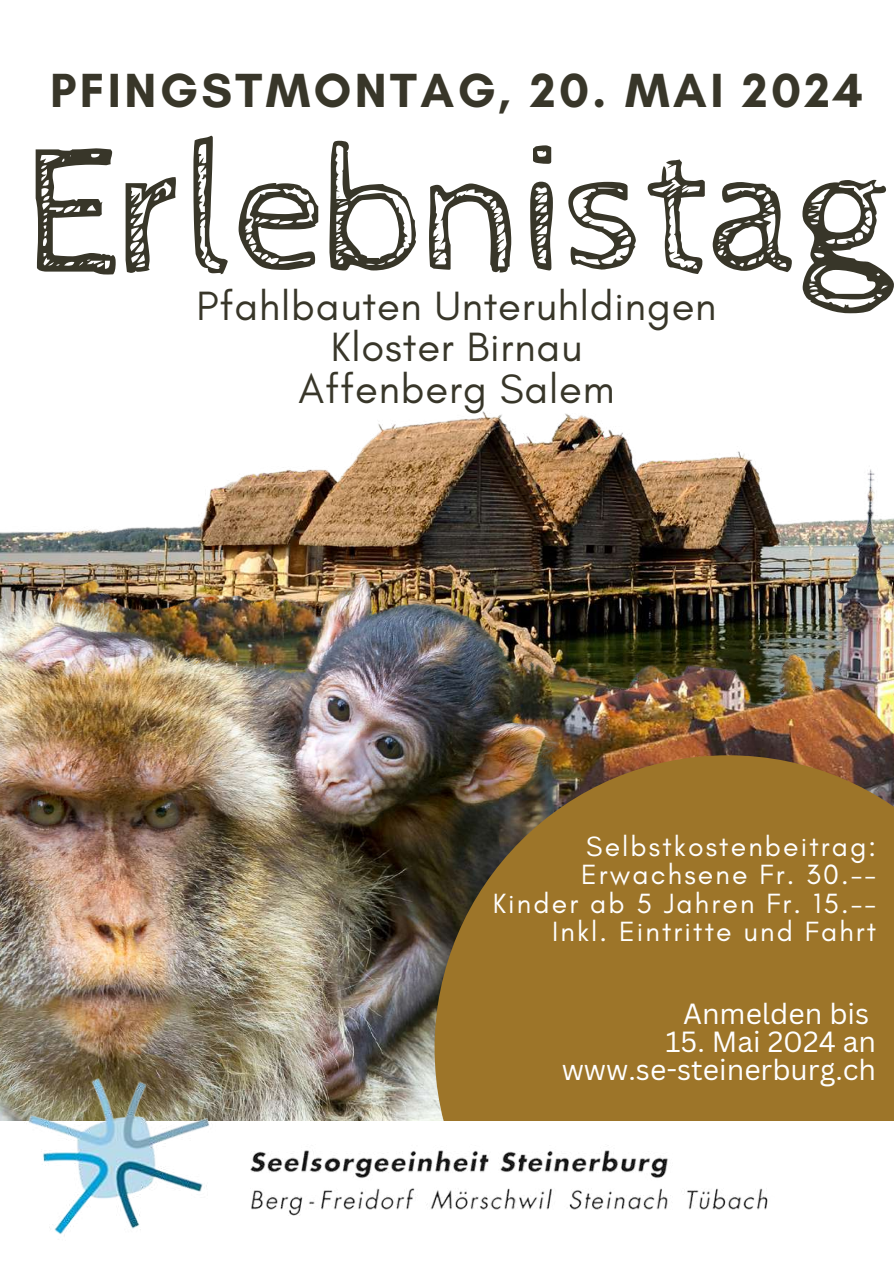
<style>
.page{position:relative;width:894px;height:1264px;background:#fff}
.page>*{position:absolute;margin:0;border:0;box-sizing:border-box;transform-origin:0 0}
.t1{font:184.2px "Cabin Sketch";letter-spacing:-.02em;color:#383629}
.t2{font:700 48.75px "Glacial Indifference";letter-spacing:.07em;color:#383629}
.t3{font:41.7px/41.7px "Glacial Indifference";letter-spacing:.02em;color:#383629;text-align:center}
.t4{font:28.35px/28.3px "Glacial Indifference";letter-spacing:.075em;color:#fff;text-align:right}
.t5{font:28.35px/28.2px "Canva Sans";color:#fff;text-align:right}
</style>
<div class="page">
<img style="left:359px;top:411px;width:381px;height:43px">
<img style="left:208px;top:454px;width:685px;height:301px">
<img style="left:0;top:501px;width:728px;height:620px">
<svg style="left:434px;top:755px;width:459px;height:366px;background:#926d29"></svg>
<img style="left:250px;top:1098px;width:593px;height:117px">
<img style="left:0;top:1066px;width:233px;height:170px">
<h2 class="t2" style="left:50px;top:60px;width:814px">PFINGSTMONTAG, 20. MAI 2024</h2>
<h1 class="t1" style="left:24px;top:109px;width:864px">Erlebnistag</h1>
<h3 class="t3" style="left:196px;top:284px;width:521px">Pfahlbauten Unteruhldingen<br>Kloster Birnau<br>Affenberg Salem</h3>
<p class="t4" style="left:492px;top:831px;width:385px">Selbstkostenbeitrag:<br>Erwachsene Fr. 30.--<br>Kinder ab 5 Jahren Fr. 15.--<br>Inkl. Eintritte und Fahrt</p>
<p class="t5" style="left:682px;top:998px;width:188px">Anmelden bis</p>
<p class="t5" style="left:561px;top:1026px;width:316px">15. Mai 2024 an www.se-steinerburg.ch</p>
</div>
